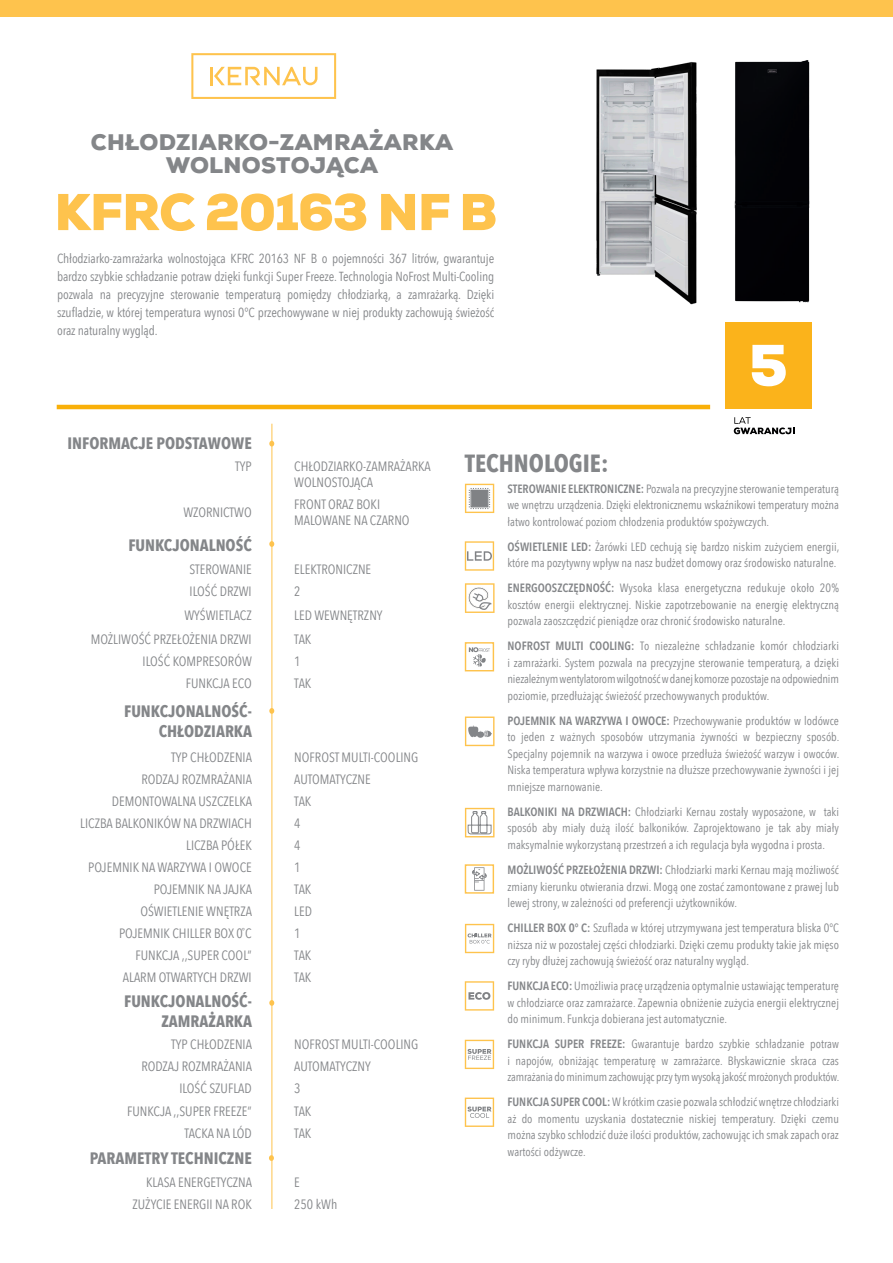
<style>
.page{position:relative;width:893px;height:1263px;background:#fff}
.page>*{position:absolute;margin:0;border:0;box-sizing:border-box;transform-origin:0 0}
.t1{font:900 51.6px "Nexa";letter-spacing:-.025em;color:#fec34d}
.t2{font:700 24.75px "Avenir Next Condensed";color:#848689}
.t3{font:900 22.5px "Nexa";letter-spacing:.015em;color:#848689}
.t4{font:700 16.5px "Avenir Next Condensed";color:#848689}
.t5{font:13.5px/16.2px "Avenir Next Condensed";color:#848689}
.t6{font:13.2px/18px "Avenir Next Condensed";letter-spacing:-.01em;color:#848689;text-align:justify}
.t7{font:12px/16.5px "Avenir Next Condensed";color:#848689;text-align:justify}
.s1{font-weight:600}
</style>
<div class="page">
<div style="left:725px;top:322px;width:87px;height:87px;background:#fbb31b"></div>
<svg style="left:734px;top:417px;width:60px;height:17px"></svg>
<svg style="left:752px;top:345px;width:34px;height:41px"></svg>
<div style="left:0;top:0;width:893px;height:16px;background:#fec34d"></div>
<hr style="left:272px;top:424px;width:1px;height:785px;background:#fec34d">
<svg style="left:269px;top:708px;width:5px;height:6px"></svg>
<svg style="left:269px;top:441px;width:5px;height:5px"></svg>
<svg style="left:269px;top:1000px;width:5px;height:6px"></svg>
<hr style="left:57px;top:405px;width:653px;height:4px;background:#f9b009">
<svg style="left:191px;top:53px;width:145px;height:46px"></svg>
<hr style="left:210px;top:67px;width:3px;height:18px;background:#fec34d">
<svg style="left:269px;top:1155px;width:5px;height:6px"></svg>
<svg style="left:465px;top:583px;width:30px;height:30px"></svg>
<svg style="left:465px;top:716px;width:29px;height:30px"></svg>
<svg style="left:465px;top:541px;width:29px;height:30px"></svg>
<div style="left:465px;top:642px;width:29px;height:29px;border:1px solid #fec34d"></div>
<svg style="left:469px;top:647px;width:21px;height:20px"></svg>
<svg style="left:465px;top:808px;width:29px;height:146px"></svg>
<svg style="left:465px;top:981px;width:29px;height:29px"></svg>
<svg style="left:465px;top:1040px;width:29px;height:29px"></svg>
<svg style="left:465px;top:1097px;width:29px;height:30px"></svg>
<img style="left:596px;top:62px;width:101px;height:243px">
<img style="left:734px;top:60px;width:76px;height:243px">
<svg style="left:269px;top:541px;width:5px;height:6px"></svg>
<svg style="left:465px;top:484px;width:29px;height:29px"></svg>
<div style="left:472px;top:491px;width:14px;height:14px;background:#808285"></div>
<p class="t3" style="left:91px;top:128px;width:364px">CHŁODZIARKO-ZAMRAŻARKA</p>
<p class="t3" style="left:166px;top:150px;width:213px">WOLNOSTOJĄCA</p>
<p class="t1" style="left:54px;top:179px;width:444px">KFRC 20163 NF B</p>
<p class="t6" style="left:57px;top:248px;width:439px">Chłodziarko-zamrażarka wolnostojąca KFRC 20163 NF B o pojemności 367 litrów, gwarantuje bardzo szybkie schładzanie potraw dzięki funkcji Super Freeze. Technologia NoFrost Multi-Cooling pozwala na precyzyjne sterowanie temperaturą pomiędzy chłodziarką, a zamrażarką. Dzięki szufladzie, w której temperatura wynosi 0°C przechowywane w niej produkty zachowują świeżość oraz naturalny wygląd.</p>
<p class="t4" style="left:68px;top:433px;width:186px">INFORMACJE PODSTAWOWE</p>
<p class="t5" style="left:235px;top:457px;width:18px">TYP</p>
<p class="t5" style="left:294px;top:457px;width:138px">CHŁODZIARKO-ZAMRAŻARKA</p>
<p class="t5" style="left:294px;top:474px;width:80px">WOLNOSTOJĄCA</p>
<p class="t5" style="left:183px;top:504px;width:70px">WZORNICTWO</p>
<p class="t5" style="left:294px;top:496px;width:117px">FRONT ORAZ BOKI<br>MALOWANE NA CZARNO</p>
<p class="t4" style="left:128px;top:535px;width:125px">FUNKCJONALNOŚĆ</p>
<p class="t5" style="left:189px;top:560px;width:64px">STEROWANIE</p>
<p class="t5" style="left:294px;top:560px;width:78px">ELEKTRONICZNE</p>
<p class="t5" style="left:190px;top:582px;width:64px">ILOŚĆ DRZWI</p>
<p class="t5" style="left:294px;top:582px;width:8px">2</p>
<p class="t5" style="left:184px;top:607px;width:69px">WYŚWIETLACZ</p>
<p class="t5" style="left:294px;top:607px;width:90px">LED WEWNĘTRZNY</p>
<p class="t5" style="left:91px;top:631px;width:162px">MOŻLIWOŚĆ PRZEŁOŻENIA DRZWI</p>
<p class="t5" style="left:294px;top:631px;width:19px">TAK</p>
<p class="t5" style="left:143px;top:653px;width:111px">ILOŚĆ KOMPRESORÓW</p>
<p class="t5" style="left:294px;top:653px;width:8px">1</p>
<p class="t5" style="left:186px;top:675px;width:68px">FUNKCJA ECO</p>
<p class="t5" style="left:294px;top:675px;width:19px">TAK</p>
<p class="t4" style="left:124px;top:701px;width:129px">FUNKCJONALNOŚĆ-</p>
<p class="t4" style="left:159px;top:721px;width:95px">CHŁODZIARKA</p>
<p class="t5" style="left:171px;top:749px;width:82px">TYP CHŁODZENIA</p>
<p class="t5" style="left:294px;top:749px;width:126px">NOFROST MULTI-COOLING</p>
<p class="t5" style="left:141px;top:771px;width:112px">RODZAJ ROZMRAŻANIA</p>
<p class="t5" style="left:294px;top:771px;width:78px">AUTOMATYCZNE</p>
<p class="t5" style="left:112px;top:793px;width:142px">DEMONTOWALNA USZCZELKA</p>
<p class="t5" style="left:294px;top:793px;width:19px">TAK</p>
<p class="t5" style="left:80px;top:815px;width:173px">LICZBA BALKONIKÓW NA DRZWIACH</p>
<p class="t5" style="left:294px;top:815px;width:8px">4</p>
<p class="t5" style="left:186px;top:837px;width:67px">LICZBA PÓŁEK</p>
<p class="t5" style="left:294px;top:837px;width:8px">4</p>
<p class="t5" style="left:88px;top:859px;width:165px">POJEMNIK NA WARZYWA I OWOCE</p>
<p class="t5" style="left:294px;top:859px;width:8px">1</p>
<p class="t5" style="left:154px;top:881px;width:100px">POJEMNIK NA JAJKA</p>
<p class="t5" style="left:294px;top:881px;width:19px">TAK</p>
<p class="t5" style="left:140px;top:903px;width:113px">OŚWIETLENIE WNĘTRZA</p>
<p class="t5" style="left:294px;top:903px;width:19px">LED</p>
<p class="t5" style="left:119px;top:925px;width:134px">POJEMNIK CHILLER BOX 0 ̊C</p>
<p class="t5" style="left:294px;top:925px;width:8px">1</p>
<p class="t5" style="left:135px;top:947px;width:118px">FUNKCJA ,,SUPER COOL”</p>
<p class="t5" style="left:294px;top:947px;width:19px">TAK</p>
<p class="t5" style="left:123px;top:969px;width:130px">ALARM OTWARTYCH DRZWI</p>
<p class="t5" style="left:294px;top:969px;width:19px">TAK</p>
<p class="t4" style="left:124px;top:991px;width:129px">FUNKCJONALNOŚĆ-</p>
<p class="t4" style="left:161px;top:1011px;width:92px">ZAMRAŻARKA</p>
<p class="t5" style="left:171px;top:1036px;width:82px">TYP CHŁODZENIA</p>
<p class="t5" style="left:294px;top:1036px;width:126px">NOFROST MULTI-COOLING</p>
<p class="t5" style="left:141px;top:1058px;width:112px">RODZAJ ROZMRAŻANIA</p>
<p class="t5" style="left:294px;top:1058px;width:78px">AUTOMATYCZNY</p>
<p class="t5" style="left:179px;top:1080px;width:74px">ILOŚĆ SZUFLAD</p>
<p class="t5" style="left:294px;top:1080px;width:8px">3</p>
<p class="t5" style="left:127px;top:1102px;width:126px">FUNKCJA ,,SUPER FREEZE”</p>
<p class="t5" style="left:294px;top:1102px;width:19px">TAK</p>
<p class="t5" style="left:184px;top:1124px;width:69px">TACKA NA LÓD</p>
<p class="t5" style="left:294px;top:1124px;width:19px">TAK</p>
<p class="t4" style="left:90px;top:1148px;width:164px">PARAMETRY TECHNICZNE</p>
<p class="t5" style="left:146px;top:1173px;width:107px">KLASA ENERGETYCZNA</p>
<p class="t5" style="left:294px;top:1173px;width:7px">E</p>
<p class="t5" style="left:133px;top:1195px;width:121px">ZUŻYCIE ENERGII NA ROK</p>
<p class="t5" style="left:294px;top:1195px;width:45px">250 kWh</p>
<p class="t2" style="left:465px;top:448px;width:145px">TECHNOLOGIE:</p>
<p class="t7" style="left:507px;top:480px;width:333px"><span class="s1">STEROWANIE ELEKTRONICZNE:</span> Pozwala na precyzyjne sterowanie temperaturą we wnętrzu urządzenia. Dzięki elektronicznemu wskaźnikowi temperatury można łatwo kontrolować poziom chłodzenia produktów spożywczych.</p>
<p class="t7" style="left:507px;top:538px;width:333px"><span class="s1">OŚWIETLENIE LED:</span> Żarówki LED cechują się bardzo niskim zużyciem energii, które ma pozytywny wpływ na nasz budżet domowy oraz środowisko naturalne.</p>
<p class="t7" style="left:507px;top:579px;width:333px"><span class="s1">ENERGOOSZCZĘDNOŚĆ:</span> Wysoka klasa energetyczna redukuje około 20% kosztów energii elektrycznej. Niskie zapotrzebowanie na energię elektryczną pozwala zaoszczędzić pieniądze oraz chronić środowisko naturalne.</p>
<p class="t7" style="left:507px;top:637px;width:333px"><span class="s1">NOFROST MULTI COOLING:</span> To niezależne schładzanie komór chłodziarki i zamrażarki. System pozwala na precyzyjne sterowanie temperaturą, a dzięki niezależnym wentylatorom wilgotność w danej komorze pozostaje na odpowiednim poziomie, przedłużając świeżość przechowywanych produktów.</p>
<p class="t7" style="left:507px;top:712px;width:333px"><span class="s1">POJEMNIK NA WARZYWA I OWOCE:</span> Przechowywanie produktów w lodówce to jeden z ważnych sposobów utrzymania żywności w bezpieczny sposób.<br>Specjalny pojemnik na warzywa i owoce przedłuża świeżość warzyw i owoców.<br>Niska temperatura wpływa korzystnie na dłuższe przechowywanie żywności i jej mniejsze marnowanie.</p>
<p class="t7" style="left:507px;top:803px;width:333px"><span class="s1">BALKONIKI NA DRZWIACH:</span> Chłodziarki Kernau zostały wyposażone, w taki sposób aby miały dużą ilość balkoników. Zaprojektowano je tak aby miały maksymalnie wykorzystaną przestrzeń a ich regulacja była wygodna i prosta.</p>
<p class="t7" style="left:507px;top:861px;width:333px"><span class="s1">MOŻLIWOŚĆ PRZEŁOŻENIA DRZWI:</span> Chłodziarki marki Kernau mają możliwość zmiany kierunku otwierania drzwi. Mogą one zostać zamontowane z prawej lub lewej strony, w zależności od preferencji użytkowników.</p>
<p class="t7" style="left:507px;top:919px;width:333px"><span class="s1">CHILLER BOX 0° C:</span> Szuflada w której utrzymywana jest temperatura bliska 0°C niższa niż w pozostałej części chłodziarki. Dzięki czemu produkty takie jak mięso czy ryby dłużej zachowują świeżość oraz naturalny wygląd.</p>
<p class="t7" style="left:507px;top:977px;width:333px"><span class="s1">FUNKCJA ECO:</span> Umożliwia pracę urządzenia optymalnie ustawiając temperaturę w chłodziarce oraz zamrażarce. Zapewnia obniżenie zużycia energii elektrycznej do minimum. Funkcja dobierana jest automatycznie.</p>
<p class="t7" style="left:507px;top:1035px;width:333px"><span class="s1">FUNKCJA SUPER FREEZE:</span> Gwarantuje bardzo szybkie schładzanie potraw i napojów, obniżając temperaturę w zamrażarce. Błyskawicznie skraca czas zamrażania do minimum zachowując przy tym wysoką jakość mrożonych produktów.</p>
<p class="t7" style="left:507px;top:1093px;width:333px"><span class="s1">FUNKCJA SUPER COOL:</span> W krótkim czasie pozwala schłodzić wnętrze chłodziarki aż do momentu uzyskania dostatecznie niskiej temperatury. Dzięki czemu można szybko schłodzić duże ilości produktów, zachowując ich smak zapach oraz wartości odżywcze.</p>
</div>
